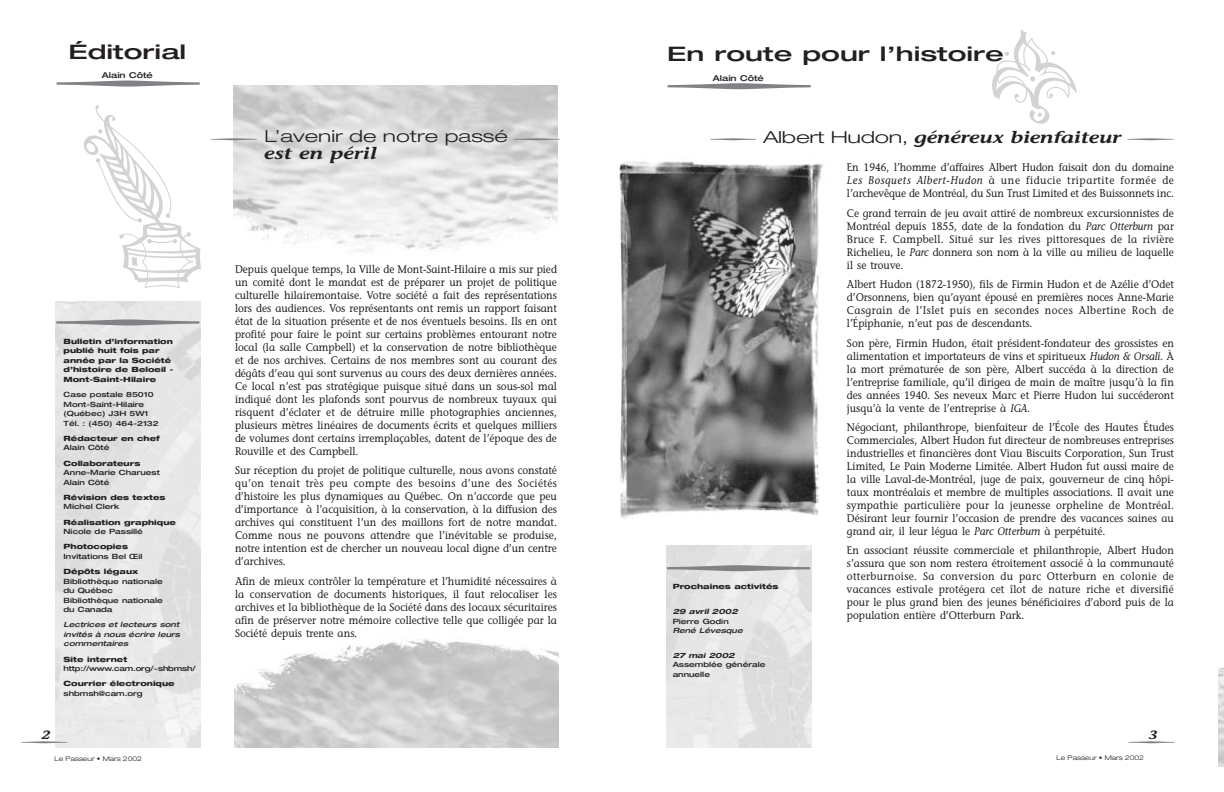
<style>
.page{position:relative;width:1224px;height:792px;background:#fff}
.page>*{position:absolute;margin:0;border:0;box-sizing:border-box;transform-origin:0 0}
.t1{font:500 expanded 20px "Helvetica Neue";color:#231f20;scale:1.3 1}
.t2{font:italic 600 16.5px "Stone Informal";letter-spacing:-.01em;color:#231f20;scale:1.3 1}
.t3{font:300 expanded 16.5px "Helvetica Neue";color:#231f20;scale:1.26 1}
.t4{font:italic 600 12px "Stone Informal";color:#231f20;scale:1.3 1}
.t5{font:11px/13px "Stone Informal";color:#231f20;text-align:justify;scale:.92 1}
.t6{font:500 expanded 8px "Helvetica Neue";color:#231f20;scale:1.1 1}
.t7{font:500 expanded 7.2px/9.5px "Helvetica Neue";color:#231f20;scale:1.1 1}
.t8{font:800 expanded 7.2px/9.5px "Helvetica Neue";color:#231f20;scale:1.1 1}
.t9{font:italic 500 expanded 7.2px/9.5px "Helvetica Neue";color:#231f20;text-align:justify;scale:1.1 1}
.t10{font:500 expanded 7.2px "Helvetica Neue";letter-spacing:-.02em;color:#231f20;scale:1.1 1}
.t11{font:italic 700 expanded 7.2px "Helvetica Neue";color:#231f20;scale:1.1 1}
.t12{font:300 expanded 6.5px "Helvetica Neue";color:#231f20;scale:1.1 1}
.s1{font-family:"Helvetica Neue";font-weight:300;font-style:normal;font-stretch:expanded}
.s2{font-style:italic}
</style>
<div class="page">
<img style="left:234px;top:639px;width:324px;height:108px">
<img style="left:234px;top:86px;width:324px;height:166px">
<img style="left:1219px;top:669px;width:5px;height:98px">
<img style="left:619px;top:161px;width:205px;height:357px">
<svg style="left:56px;top:319px;width:144px;height:7px"></svg>
<svg style="left:667px;top:565px;width:143px;height:6px"></svg>
<svg style="left:55px;top:742px;width:12px;height:1px"></svg>
<svg style="left:233px;top:138px;width:24px;height:2px"></svg>
<svg style="left:514px;top:138px;width:44px;height:2px"></svg>
<h1 class="t1" style="left:69px;top:44px;width:92px">Éditorial</h1>
<p class="t6" style="left:102px;top:72px;width:48px">Alain Côté</p>
<h2 class="t3" style="left:264px;top:131px;width:195px">L’avenir de notre passé</h2>
<h2 class="t2" style="left:264px;top:147px;width:88px">est en péril</h2>
<p class="t8" style="left:64px;top:337px;width:101px">Bulletin d’information publié huit fois par année par la Société d’histoire de Beloeil -<br>Mont-Saint-Hilaire</p>
<p class="t7" style="left:64px;top:390px;width:88px">Case postale 85010<br>Mont-Saint-Hilaire (Québec) J3H 5W1<br>Tél. : (450) 464-2132</p>
<p class="t8" style="left:64px;top:434px;width:89px">Rédacteur en chef</p>
<p class="t7" style="left:64px;top:444px;width:43px">Alain Côté</p>
<p class="t8" style="left:64px;top:459px;width:71px">Collaborateurs</p>
<p class="t7" style="left:64px;top:468px;width:89px">Anne-Marie Charuest<br>Alain Côté</p>
<p class="t8" style="left:64px;top:493px;width:94px">Révision des textes</p>
<p class="t7" style="left:64px;top:503px;width:52px">Michel Clerk</p>
<p class="t8" style="left:64px;top:518px;width:104px">Réalisation graphique</p>
<p class="t7" style="left:64px;top:527px;width:74px">Nicole de Passillé</p>
<p class="t8" style="left:64px;top:543px;width:60px">Photocopies</p>
<p class="t7" style="left:64px;top:552px;width:73px">Invitations Bel Œil</p>
<p class="t8" style="left:64px;top:567px;width:69px">Dépôts légaux</p>
<p class="t7" style="left:64px;top:577px;width:92px">Bibliothèque nationale du Québec<br>Bibliothèque nationale du Canada</p>
<p class="t9" style="left:64px;top:621px;width:107px">Lectrices et lecteurs sont invités à nous écrire leurs commentaires</p>
<p class="t8" style="left:64px;top:655px;width:59px">Site internet</p>
<p class="t10" style="left:64px;top:666px;width:121px">http://www.cam.org/~shbmsh/</p>
<p class="t8" style="left:64px;top:680px;width:102px">Courrier électronique</p>
<p class="t7" style="left:64px;top:689px;width:74px">shbmsh@cam.org</p>
<p class="t5" style="left:235px;top:264px;width:352px">Depuis quelque temps, la Ville de Mont-Saint-Hilaire a mis sur pied un comité dont le mandat est de préparer un projet de politique culturelle hilairemontaise. Votre société a fait des représentations lors des audiences. Vos représentants ont remis un rapport faisant état de la situation présente et de nos éventuels besoins. Ils en ont profité pour faire le point sur certains problèmes entourant notre local (la salle Campbell) et la conservation de notre bibliothèque et de nos archives. Certains de nos membres sont au courant des dégâts d’eau qui sont survenus au cours des deux dernières années.<br>Ce local n’est pas stratégique puisque situé dans un sous-sol mal indiqué dont les plafonds sont pourvus de nombreux tuyaux qui risquent d’éclater et de détruire mille photographies anciennes, plusieurs mètres linéaires de documents écrits et quelques milliers de volumes dont certains irremplaçables, datent de l’époque des de Rouville et des Campbell.</p>
<p class="t5" style="left:235px;top:465px;width:352px">Sur réception du projet de politique culturelle, nous avons constaté qu’on tenait très peu compte des besoins d’une des Sociétés d’histoire les plus dynamiques au Québec. On n’accorde que peu d’importance à l’acquisition, à la conservation, à la diffusion des archives qui constituent l’un des maillons fort de notre mandat.<br>Comme nous ne pouvons attendre que l’inévitable se produise, notre intention est de chercher un nouveau local digne d’un centre d’archives.</p>
<p class="t5" style="left:235px;top:576px;width:351px">Afin de mieux contrôler la température et l’humidité nécessaires à la conservation de documents historiques, il faut relocaliser les archives et la bibliothèque de la Société dans des locaux sécuritaires afin de préserver notre mémoire collective telle que colligée par la Société depuis trente ans.</p>
<h1 class="t1" style="left:667px;top:46px;width:261px">En route pour l’histoire</h1>
<p class="t6" style="left:713px;top:75px;width:48px">Alain Côté</p>
<h2 class="t2" style="left:763px;top:130px;width:277px"><span class="s1">Albert Hudon,</span> généreux bienfaiteur</h2>
<p class="t8" style="left:673px;top:583px;width:98px">Prochaines activités</p>
<p class="t11" style="left:673px;top:609px;width:61px">29 avril 2002</p>
<p class="t7" style="left:673px;top:617px;width:53px">Pierre Godin</p>
<p class="t9" style="left:673px;top:627px;width:65px">René Lévesque</p>
<p class="t11" style="left:673px;top:653px;width:58px">27 mai 2002</p>
<p class="t7" style="left:673px;top:661px;width:86px">Assemblée générale annuelle</p>
<p class="t5" style="left:847px;top:162px;width:357px">En 1946, l’homme d’affaires Albert Hudon faisait don du domaine <span class="s2">Les Bosquets Albert-Hudon</span> à une fiducie tripartite formée de l’archevêque de Montréal, du Sun Trust Limited et des Buissonnets inc.</p>
<p class="t5" style="left:847px;top:207px;width:357px">Ce grand terrain de jeu avait attiré de nombreux excursionnistes de Montréal depuis 1855, date de la fondation du <span class="s2">Parc Otterburn</span> par Bruce F. Campbell. Situé sur les rives pittoresques de la rivière Richelieu, le <span class="s2">Parc</span> donnera son nom à la ville au milieu de laquelle il se trouve.</p>
<p class="t5" style="left:847px;top:279px;width:357px">Albert Hudon (1872-1950), fils de Firmin Hudon et de Azélie d’Odet d’Orsonnens, bien qu’ayant épousé en premières noces Anne-Marie Casgrain de l’Islet puis en secondes noces Albertine Roch de l’Épiphanie, n’eut pas de descendants.</p>
<p class="t5" style="left:847px;top:337px;width:357px">Son père, Firmin Hudon, était président-fondateur des grossistes en alimentation et importateurs de vins et spiritueux <span class="s2">Hudon &amp; Orsali</span>. À la mort prématurée de son père, Albert succéda à la direction de l’entreprise familiale, qu’il dirigea de main de maître jusqu’à la fin des années 1940. Ses neveux Marc et Pierre Hudon lui succéderont jusqu’à la vente de l’entreprise à <span class="s2">IGA</span>.</p>
<p class="t5" style="left:847px;top:422px;width:357px">Négociant, philanthrope, bienfaiteur de l’École des Hautes Études Commerciales, Albert Hudon fut directeur de nombreuses entreprises industrielles et financières dont Viau Biscuits Corporation, Sun Trust Limited, Le Pain Moderne Limitée. Albert Hudon fut aussi maire de la ville Laval-de-Montréal, juge de paix, gouverneur de cinq hôpi&shy;taux montréalais et membre de multiples associations. Il avait une sympathie particulière pour la jeunesse orpheline de Montréal.<br>Désirant leur fournir l’occasion de prendre des vacances saines au grand air, il leur légua le <span class="s2">Parc Otterburn</span> à perpétuité.</p>
<p class="t5" style="left:847px;top:545px;width:357px">En associant réussite commerciale et philanthropie, Albert Hudon s’assura que son nom restera étroitement associé à la communauté otterburnoise. Sa conversion du parc Otterburn en colonie de vacances estivale protégera cet îlot de nature riche et diversifié pour le plus grand bien des jeunes bénéficiaires d’abord puis de la population entière d’Otterburn Park.</p>
<p class="t4" style="left:42px;top:730px;width:9px">2</p>
<p class="t4" style="left:1149px;top:730px;width:9px">3</p>
<p class="t12" style="left:55px;top:756px;width:81px">Le Passeur • Mars 2002</p>
<p class="t12" style="left:1057px;top:756px;width:81px">Le Passeur • Mars 2002</p>
</div>
